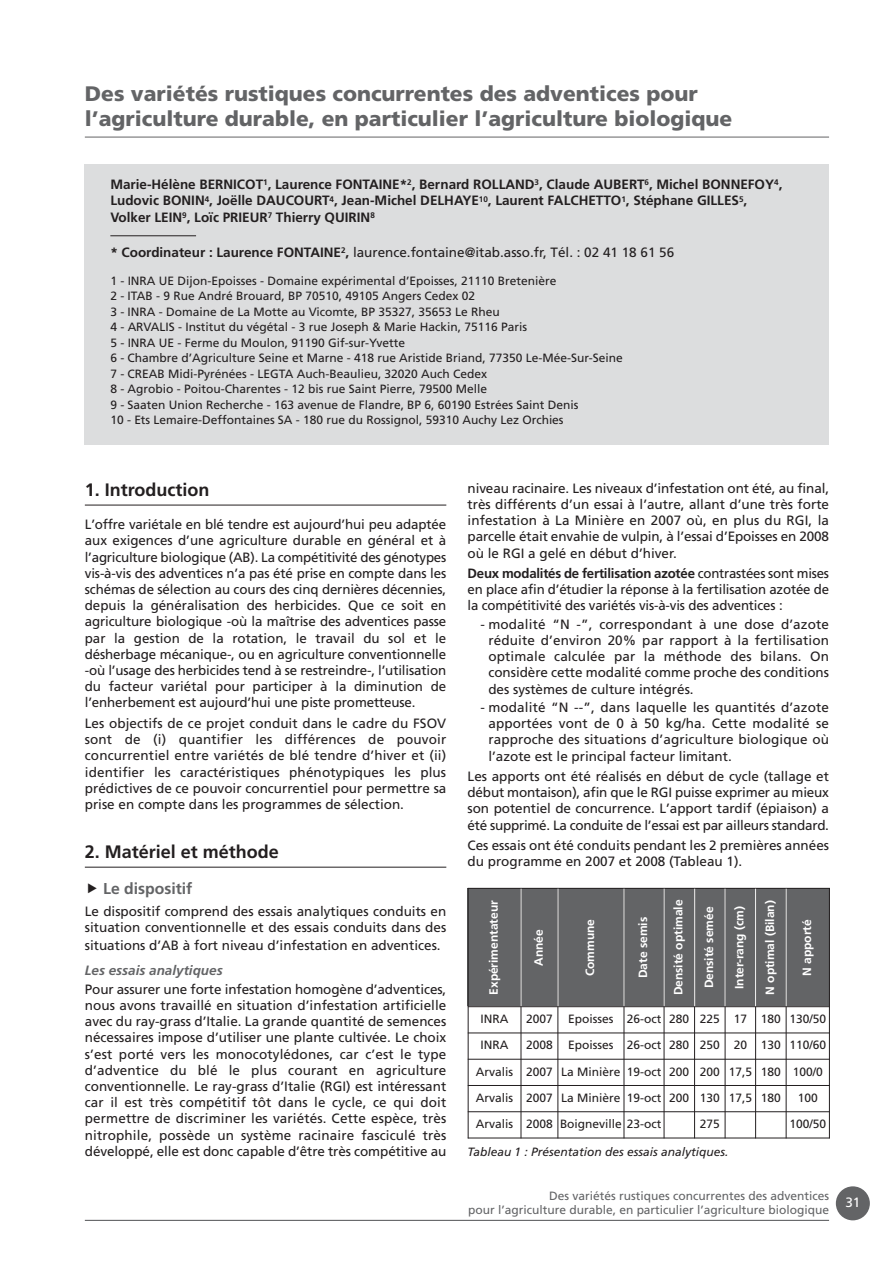
<style>
.page{position:relative;width:893px;height:1263px;background:#fff}
.page>*{position:absolute;margin:0;border:0;box-sizing:border-box;transform-origin:0 0}
.t1{font:900 21px/25.2px "Frutiger";color:#636466}
.t2{font:700 18px "Frutiger";color:#231f20}
.t3{font:700 15.75px "Frutiger";color:#636466}
.t4{font:13.5px/16.2px "Frutiger";color:#231f20;text-align:justify}
.t5{font:700 13.5px/16.2px "Frutiger";color:#231f20}
.t6{font:italic 700 13.5px "Frutiger";color:#636466}
.t7{font:13.5px "Frutiger";color:#fff}
.t8{font:12px/15.5px "Frutiger";color:#231f20}
.t9{font:12px/14.4px "Frutiger";color:#636466;text-align:right}
.t10{font:700 12px "Frutiger";color:#fff}
.t11{font:italic 12px "Frutiger";color:#231f20}
.s1{font-weight:700}
</style>
<div class="page">
<div style="left:836px;top:1186px;width:34px;height:34px;background:#636466;border-radius:50%"></div>
<hr style="left:85px;top:1220px;width:744px;height:1px;background:#636466">
<hr style="left:85px;top:505px;width:361px;height:1px;background:#231f20">
<hr style="left:85px;top:867px;width:361px;height:1px;background:#231f20">
<hr style="left:85px;top:137px;width:744px;height:1px;background:#636466">
<div style="left:85px;top:164px;width:744px;height:280px;background:#dcddde"></div>
<hr style="left:110px;top:235px;width:86px;height:1px;background:#231f20">
<div style="left:468px;top:888px;width:53px;height:119px;background:#636466"></div>
<div style="left:521px;top:888px;width:37px;height:119px;background:#636466"></div>
<div style="left:558px;top:888px;width:66px;height:119px;background:#636466"></div>
<div style="left:624px;top:888px;width:40px;height:119px;background:#636466"></div>
<div style="left:664px;top:888px;width:30px;height:119px;background:#636466"></div>
<div style="left:694px;top:888px;width:31px;height:119px;background:#636466"></div>
<div style="left:725px;top:888px;width:30px;height:119px;background:#636466"></div>
<div style="left:755px;top:888px;width:31px;height:119px;background:#636466"></div>
<div style="left:786px;top:888px;width:44px;height:119px;background:#636466"></div>
<hr style="left:468px;top:888px;width:1px;height:250px;background:#231f20">
<hr style="left:521px;top:888px;width:1px;height:250px;background:#231f20">
<hr style="left:557px;top:888px;width:1px;height:250px;background:#231f20">
<hr style="left:624px;top:888px;width:1px;height:250px;background:#231f20">
<hr style="left:664px;top:888px;width:1px;height:250px;background:#231f20">
<hr style="left:694px;top:888px;width:1px;height:250px;background:#231f20">
<hr style="left:725px;top:888px;width:1px;height:250px;background:#231f20">
<hr style="left:755px;top:888px;width:1px;height:250px;background:#231f20">
<hr style="left:786px;top:888px;width:1px;height:250px;background:#231f20">
<hr style="left:829px;top:888px;width:1px;height:250px;background:#231f20">
<hr style="left:468px;top:888px;width:362px;height:1px;background:#231f20">
<hr style="left:468px;top:1006px;width:362px;height:1px;background:#231f20">
<hr style="left:468px;top:1033px;width:362px;height:1px;background:#231f20">
<hr style="left:468px;top:1059px;width:362px;height:1px;background:#231f20">
<hr style="left:468px;top:1085px;width:362px;height:1px;background:#231f20">
<hr style="left:468px;top:1111px;width:362px;height:1px;background:#231f20">
<hr style="left:468px;top:1138px;width:362px;height:1px;background:#231f20">
<hr style="left:521px;top:889px;width:1px;height:117px;background:#fff">
<hr style="left:558px;top:889px;width:1px;height:117px;background:#fff">
<hr style="left:623px;top:889px;width:1px;height:117px;background:#fff">
<hr style="left:664px;top:889px;width:1px;height:117px;background:#fff">
<hr style="left:694px;top:889px;width:1px;height:117px;background:#fff">
<hr style="left:725px;top:889px;width:1px;height:117px;background:#fff">
<hr style="left:755px;top:889px;width:1px;height:117px;background:#fff">
<hr style="left:786px;top:889px;width:1px;height:117px;background:#fff">
<h1 class="t1" style="left:85px;top:83px;width:649px">Des variétés rustiques concurrentes des adventices pour l’agriculture durable, en particulier l’agriculture biologique</h1>
<p class="t5" style="left:110px;top:178px;width:673px">Marie-Hélène BERNICOT<sup>1</sup>, Laurence FONTAINE*<sup>2</sup>, Bernard ROLLAND<sup>3</sup>, Claude AUBERT<sup>6</sup>, Michel BONNEFOY<sup>4</sup>,<br>Ludovic BONIN<sup>4</sup>, Joëlle DAUCOURT<sup>4</sup>, Jean-Michel DELHAYE<sup>10</sup>, Laurent FALCHETTO<sup>1</sup>, Stéphane GILLES<sup>5</sup>,<br>Volker LEIN<sup>9</sup>, Loïc PRIEUR<sup>7</sup> Thierry QUIRIN<sup>8</sup></p>
<p class="t4" style="left:110px;top:245px;width:565px"><span class="s1">* Coordinateur : Laurence FONTAINE</span><sup>2</sup><span class="s1">,</span> laurence.fontaine@itab.asso.fr, Tél. : 02 41 18 61 56</p>
<p class="t8" style="left:110px;top:274px;width:514px">1 - INRA UE Dijon-Epoisses - Domaine expérimental d’Epoisses, 21110 Bretenière<br>2 - ITAB - 9 Rue André Brouard, BP 70510, 49105 Angers Cedex 02<br>3 - INRA - Domaine de La Motte au Vicomte, BP 35327, 35653 Le Rheu<br>4 - ARVALIS - Institut du végétal - 3 rue Joseph &amp; Marie Hackin, 75116 Paris<br>5 - INRA UE - Ferme du Moulon, 91190 Gif-sur-Yvette<br>6 - Chambre d’Agriculture Seine et Marne - 418 rue Aristide Briand, 77350 Le-Mée-Sur-Seine 7 - CREAB Midi-Pyrénées - LEGTA Auch-Beaulieu, 32020 Auch Cedex<br>8 - Agrobio - Poitou-Charentes - 12 bis rue Saint Pierre, 79500 Melle<br>9 - Saaten Union Recherche - 163 avenue de Flandre, BP 6, 60190 Estrées Saint Denis<br>10 - Ets Lemaire-Deffontaines SA - 180 rue du Rossignol, 59310 Auchy Lez Orchies</p>
<h2 class="t2" style="left:85px;top:483px;width:126px">1. Introduction</h2>
<p class="t4" style="left:85px;top:518px;width:363px">L’offre variétale en blé tendre est aujourd’hui peu adaptée aux exigences d’une agriculture durable en général et à l’agriculture biologique (AB). La compétitivité des génotypes vis-à-vis des adventices n’a pas été prise en compte dans les schémas de sélection au cours des cinq dernières décennies, depuis la généralisation des herbicides. Que ce soit en agriculture biologique -où la maîtrise des adventices passe par la gestion de la rotation, le travail du sol et le désherbage mécanique-, ou en agriculture conventionnelle -où l’usage des herbicides tend à se restreindre-, l’utilisation du facteur variétal pour participer à la diminution de l’enherbement est aujourd’hui une piste prometteuse.</p>
<p class="t4" style="left:85px;top:716px;width:363px">Les objectifs de ce projet conduit dans le cadre du FSOV sont de (i) quantifier les différences de pouvoir concurrentiel entre variétés de blé tendre d’hiver et (ii) identifier les caractéristiques phénotypiques les plus prédictives de ce pouvoir concurrentiel pour permettre sa prise en compte dans les programmes de sélection.</p>
<h2 class="t2" style="left:85px;top:845px;width:195px">2. Matériel et méthode</h2>
<p class="t3" style="left:103px;top:883px;width:91px">Le dispositif</p>
<p class="t4" style="left:85px;top:904px;width:363px">Le dispositif comprend des essais analytiques conduits en situation conventionnelle et des essais conduits dans des</p>
<p class="t4" style="left:85px;top:938px;width:357px">situations d’AB à fort niveau d’infestation en adventices.</p>
<p class="t6" style="left:85px;top:965px;width:139px">Les essais analytiques</p>
<p class="t4" style="left:85px;top:982px;width:363px">Pour assurer une forte infestation homogène d’adventices, nous avons travaillé en situation d’infestation artificielle avec du ray-grass d’Italie. La grande quantité de semences nécessaires impose d’utiliser une plante cultivée. Le choix s’est porté vers les monocotylédones, car c’est le type d’adventice du blé le plus courant en agriculture conventionnelle. Le ray-grass d’Italie (RGI) est intéressant car il est très compétitif tôt dans le cycle, ce qui doit permettre de discriminer les variétés. Cette espèce, très nitrophile, possède un système racinaire fasciculé très développé, elle est donc capable d’être très compétitive au</p>
<p class="t4" style="left:468px;top:481px;width:363px">niveau racinaire. Les niveaux d’infestation ont été, au final, très différents d’un essai à l’autre, allant d’une très forte infestation à La Minière en 2007 où, en plus du RGI, la parcelle était envahie de vulpin, à l’essai d’Epoisses en 2008 où le RGI a gelé en début d’hiver.</p>
<p class="t4" style="left:468px;top:566px;width:363px"><span class="s1">Deux modalités de fertilisation azotée</span> contrastées sont mises en place afin d’étudier la réponse à la fertilisation azotée de la compétitivité des variétés vis-à-vis des adventices :</p>
<p class="t4" style="left:488px;top:617px;width:342px;text-indent:-8px">- modalité “N -”, correspondant à une dose d’azote réduite d’environ 20% par rapport à la fertilisation optimale calculée par la méthode des bilans. On considère cette modalité comme proche des conditions des systèmes de culture intégrés.</p>
<p class="t4" style="left:488px;top:700px;width:342px;text-indent:-8px">- modalité “N --”, dans laquelle les quantités d’azote apportées vont de 0 à 50 kg/ha. Cette modalité se rapproche des situations d’agriculture biologique où l’azote est le principal facteur limitant.</p>
<p class="t4" style="left:468px;top:769px;width:363px">Les apports ont été réalisés en début de cycle (tallage et début montaison), afin que le RGI puisse exprimer au mieux son potentiel de concurrence. L’apport tardif (épiaison) a été supprimé. La conduite de l’essai est par ailleurs standard.</p>
<p class="t4" style="left:468px;top:838px;width:363px">Ces essais ont été conduits pendant les 2 premières années du programme en 2007 et 2008 (Tableau 1).</p>
<p class="t10" style="left:489px;top:995px;width:96px;rotate:-90deg">Expérimentateur</p>
<p class="t10" style="left:534px;top:966px;width:38px;rotate:-90deg">Année</p>
<p class="t10" style="left:585px;top:976px;width:59px;rotate:-90deg">Commune</p>
<p class="t10" style="left:638px;top:978px;width:63px;rotate:-90deg">Date semis</p>
<p class="t10" style="left:673px;top:995px;width:97px;rotate:-90deg">Densité optimale</p>
<p class="t10" style="left:704px;top:988px;width:83px;rotate:-90deg">Densité semée</p>
<p class="t10" style="left:734px;top:989px;width:85px;rotate:-90deg">Inter-rang (cm)</p>
<p class="t10" style="left:765px;top:995px;width:96px;rotate:-90deg">N optimal (Bilan)</p>
<p class="t10" style="left:802px;top:976px;width:58px;rotate:-90deg">N apporté</p>
<p class="t8" style="left:481px;top:1012px;width:29px">INRA</p>
<p class="t8" style="left:526px;top:1012px;width:28px">2007</p>
<p class="t8" style="left:568px;top:1012px;width:259px">Epoisses 26-oct 280 225 17 180 130/50</p>
<p class="t8" style="left:481px;top:1038px;width:29px">INRA</p>
<p class="t8" style="left:526px;top:1038px;width:28px">2008</p>
<p class="t8" style="left:476px;top:1033px;width:352px;line-height:26.2px;text-indent:92px">Epoisses 26-oct 280 250 20 130 110/60<br>Arvalis 2007 La Minière 19-oct 200 200 17,5 180 100/0<br>Arvalis 2007 La Minière 19-oct 200 130 17,5 180</p>
<p class="t8" style="left:798px;top:1091px;width:21px">100</p>
<p class="t8" style="left:476px;top:1117px;width:187px">Arvalis 2008 Boigneville 23-oct</p>
<p class="t8" style="left:700px;top:1117px;width:21px">275</p>
<p class="t8" style="left:789px;top:1117px;width:38px">100/50</p>
<p class="t11" style="left:468px;top:1147px;width:262px">Tableau 1 : Présentation des essais analytiques.</p>
<p class="t9" style="left:468px;top:1189px;width:362px">Des variétés rustiques concurrentes des adventices<br>pour l’agriculture durable, en particulier l’agriculture biologique</p>
<p class="t7" style="left:845px;top:1197px;width:16px">31</p>
</div>
